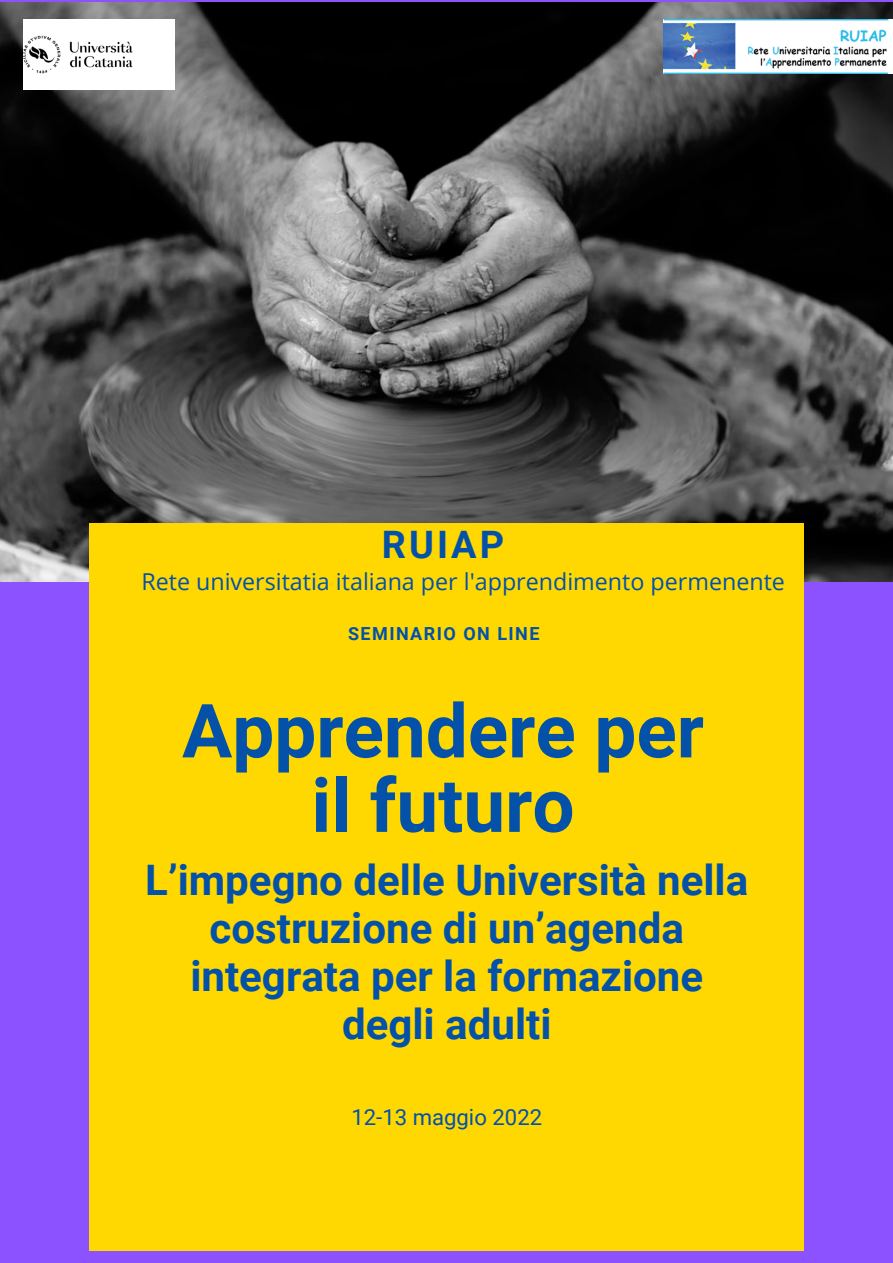
<style>
.page{position:relative;width:893px;height:1263px;background:#8c52ff}
.page>*{position:absolute;margin:0;border:0;box-sizing:border-box;transform-origin:0 0}
.t1{font:700 74.62px/74.5px "Roboto";color:#0351a8;text-align:center}
.t2{font:700 42.08px/47.8px "Roboto";color:#0351a8;text-align:center}
.t3{font:700 37.88px "Roboto";letter-spacing:.08em;color:#0351a8}
.t4{font:23.25px "Open Sans";color:#0351a8}
.t5{font:22.12px "Roboto";color:#0351a8}
.t6{font:700 18px "Roboto";letter-spacing:.08em;color:#0351a8}
</style>
<div class="page">
<img style="left:0;top:2px;width:893px;height:580px">
<div style="left:89px;top:523px;width:715px;height:727px;background:#ffd802"></div>
<img style="left:24px;top:20px;width:151px;height:70px">
<img style="left:664px;top:20px;width:229px;height:53px">
<p class="t3" style="left:382px;top:523px;width:124px">RUIAP</p>
<p class="t4" style="left:141px;top:565px;width:645px">Rete universitatia italiana per l'apprendimento permenente</p>
<p class="t6" style="left:348px;top:623px;width:193px">SEMINARIO ON LINE</p>
<p class="t1" style="left:182px;top:695px;width:523px">Apprendere per il futuro</p>
<p class="t2" style="left:145px;top:857px;width:604px">L’impegno delle Università nella costruzione di un’agenda integrata per la formazione degli adulti</p>
<p class="t5" style="left:351px;top:1104px;width:192px">12-13 maggio 2022</p>
</div>
